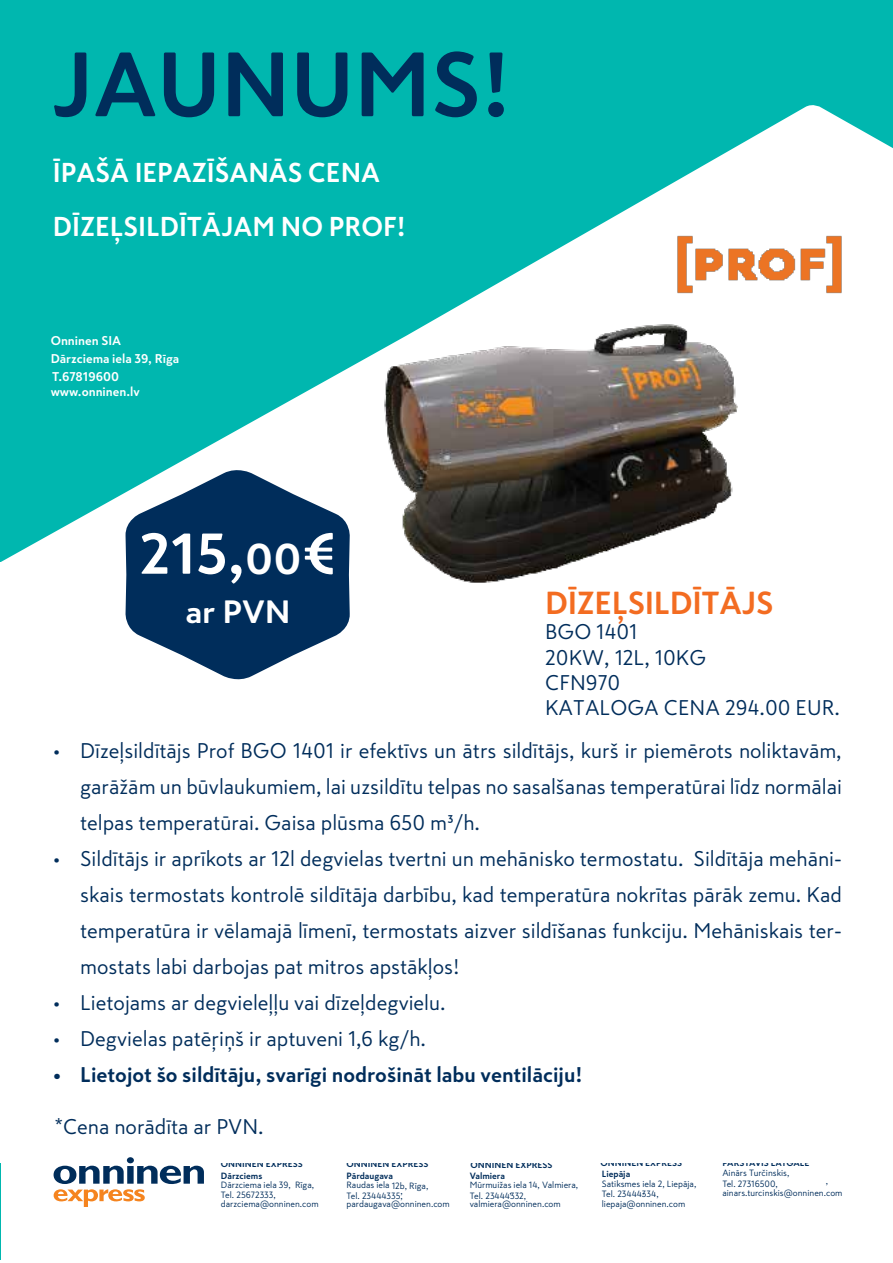
<style>
.page{position:relative;width:893px;height:1263px;background:#fff}
.page>*{position:absolute;margin:0;border:0;box-sizing:border-box;transform-origin:0 0}
.t1{font:700 90px "Skatta Sans";color:#002d5b}
.t2{font:700 56.7px "Skatta Sans";color:#fff;scale:1.05 1}
.t3{font:700 31.95px "Skatta Sans";color:#fff;scale:1.05 1}
.t4{font:700 31.5px "Skatta Sans";letter-spacing:-.01em;color:#f36c21}
.t5{font:700 27px/54px "Skatta Sans";color:#fff}
.t6{font:21px/36px "Skatta Sans";color:#002d5b;text-align:justify}
.t7{font:700 21px "Skatta Sans";color:#002d5b}
.t8{font:700 12.6px/18.1px "Skatta Sans";color:#fff}
.t9{font:9px/10.8px "Skatta Sans";color:#002d5b}
.t10{font:700 9px/12.3px "Skatta Sans";color:#002d5b}
.s1{font-size:42.6px}
</style>
<div class="page">
<div style="left:0;top:0;width:893px;height:1260px;background:#00b7af"></div>
<div style="left:2px;top:1131px;width:891px;height:131px;background:#fff"></div>
<svg style="left:2px;top:105px;width:891px;height:458px"></svg>
<div style="left:0;top:563px;width:893px;height:600px;background:#fff"></div>
<svg style="left:54px;top:1157px;width:150px;height:50px"></svg>
<img style="left:849px;top:236px;width:7px;height:6px">
<img style="left:670px;top:229px;width:179px;height:70px">
<img style="left:384px;top:324px;width:353px;height:259px">
<svg style="left:125px;top:466px;width:225px;height:214px;fill:#002d5b"></svg>
<h1 class="t1" style="left:51px;top:20px;width:462px">JAUNUMS!</h1>
<p class="t5" style="left:53px;top:145px;width:354px">ĪPAŠĀ IEPAZĪŠANĀS CENA<br>DĪZEĻSILDĪTĀJAM NO PROF!</p>
<p class="t8" style="left:51px;top:331px;width:130px">Onninen SIA<br>Dārzciema iela 39, Rīga<br>T.67819600</p>
<p class="t8" style="left:51px;top:382px;width:91px">www.onninen.lv</p>
<h2 class="t2" style="left:139px;top:513px;width:190px">215,<span class="s1">00</span>€</h2>
<h3 class="t3" style="left:185px;top:589px;width:102px">ar PVN</h3>
<h3 class="t4" style="left:545px;top:581px;width:230px">DĪZEĻSILDĪTĀJS</h3>
<p class="t6" style="left:545px;top:619px;width:296px;line-height:25.2px;text-align:left">BGO 1401<br>20KW, 12L, 10KG<br>CFN970<br>KATALOGA CENA 294.00 EUR.</p>
<p class="t6" style="left:80px;top:732px;width:763px;text-indent:-27px">• Dīzeļsildītājs Prof BGO 1401 ir efektīvs un ātrs sildītājs, kurš ir piemērots noliktavām, garāžām un būvlaukumiem, lai uzsildītu telpas no sasalšanas temperatūrai līdz normālai telpas temperatūrai. Gaisa plūsma 650 m³/h.</p>
<p class="t6" style="left:80px;top:840px;width:763px;text-indent:-27px">• Sildītājs ir aprīkots ar 12l degvielas tvertni un mehānisko termostatu. Sildītāja mehāni&shy;skais termostats kontrolē sildītāja darbību, kad temperatūra nokrītas pārāk zemu. Kad temperatūra ir vēlamajā līmenī, termostats aizver sildīšanas funkciju. Mehāniskais ter&shy;mostats labi darbojas pat mitros apstākļos!</p>
<p class="t6" style="left:53px;top:984px;width:394px">• Lietojams ar degvieleļļu vai dīzeļdegvielu.</p>
<p class="t6" style="left:53px;top:1020px;width:374px">• Degvielas patēŗiņš ir aptuveni 1,6 kg/h.</p>
<p class="t7" style="left:53px;top:1059px;width:531px">• Lietojot šo sildītāju, svarīgi nodrošināt labu ventilāciju!</p>
<p class="t6" style="left:54px;top:1108px;width:211px">*Cena norādīta ar PVN.</p>
<p class="t10" style="left:221px;top:1157px;width:83px">ONNINEN EXPRESS<br>Dārzciems</p>
<p class="t9" style="left:221px;top:1180px;width:99px;line-height:9.3px">Dārzciema iela 39, Rīga,<br>Tel. 25672333, darzciema@onninen.com</p>
<p class="t10" style="left:347px;top:1157px;width:83px">ONNINEN EXPRESS<br>Pārdaugava</p>
<p class="t9" style="left:400px;top:1185px;width:4px">,</p>
<p class="t9" style="left:346px;top:1180px;width:83px">Raudas iela 12b, Rīga,<br>Tel. 23444335,</p>
<p class="t9" style="left:347px;top:1198px;width:105px">pardaugava@onninen.com</p>
<p class="t10" style="left:470px;top:1158px;width:84px;line-height:11.4px">ONNINEN EXPRESS<br>Valmiera</p>
<p class="t9" style="left:509px;top:1185px;width:4px">,</p>
<p class="t9" style="left:470px;top:1180px;width:110px">Mūrmuižas iela 14, Valmiera,<br>Tel. 23444332,</p>
<p class="t9" style="left:470px;top:1198px;width:93px">valmiera@onninen.com</p>
<p class="t10" style="left:600px;top:1157px;width:83px;line-height:10.8px">ONNINEN EXPRESS<br>Liepāja</p>
<p class="t9" style="left:642px;top:1185px;width:4px">,</p>
<p class="t9" style="left:602px;top:1178px;width:96px">Satiksmes iela 2, Liepāja,<br>Tel. 23444334,</p>
<p class="t9" style="left:602px;top:1198px;width:85px">liepaja@onninen.com</p>
<p class="t10" style="left:722px;top:1156px;width:89px">PĀRSTĀVIS LATGALĒ</p>
<p class="t9" style="left:722px;top:1167px;width:69px">Ainārs Turčinskis,<br>Tel. 27316500,</p>
<p class="t9" style="left:722px;top:1188px;width:122px">ainars.turcinskis@onninen.com</p>
<p class="t9" style="left:826px;top:1175px;width:4px">,</p>
</div>
